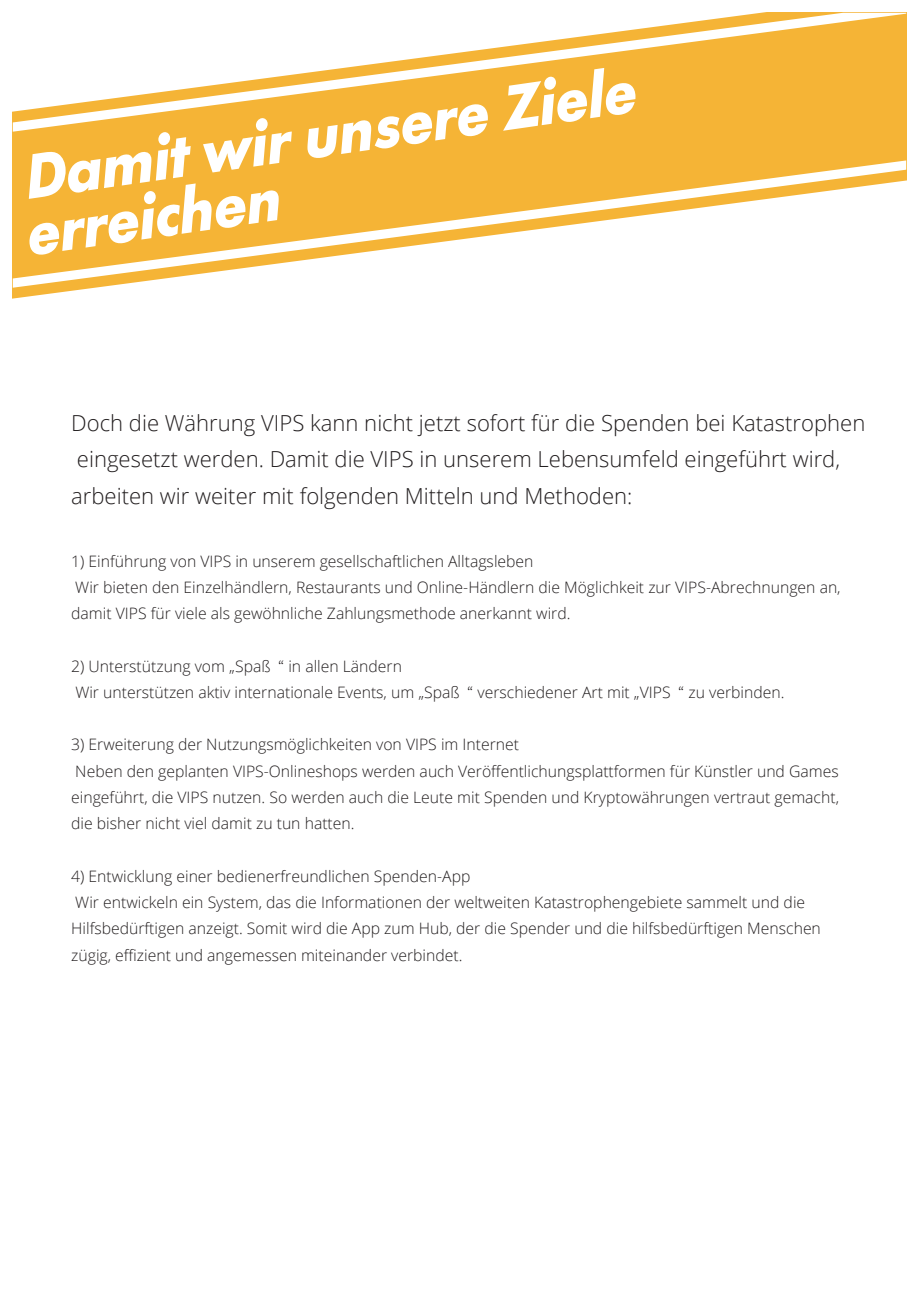
<style>
.page{position:relative;width:919px;height:1289px;background:#fff}
.page>*{position:absolute;margin:0;border:0;box-sizing:border-box;transform-origin:0 0}
.t1{font:italic 700 65.55px/56.8px "Futura";color:#fff;scale:.93 1}
.t2{font:300 22.05px/36.8px "Open Sans";color:#231f20}
.t3{font:300 15.75px/26.2px "Open Sans";color:#231f20}
.s1{font-family:"Noto Sans CJ Kjp";font-size:15px}
</style>
<div class="page">
<svg style="left:13px;top:13px;width:893px;height:275px;fill:#f5b436"></svg>
<h1 class="t1" style="left:12px;top:146px;width:672px;rotate:-8deg">Damit wir unsere Ziele erreichen</h1>
<h2 class="t2" style="left:71px;top:403px;width:795px">Doch die Währung VIPS kann nicht jetzt sofort für die Spenden bei Katastrophen eingesetzt werden. Damit die VIPS in unserem Lebensumfeld eingeführt wird, arbeiten wir weiter mit folgenden Mitteln und Methoden:</h2>
<p class="t3" style="left:71px;top:547px;width:771px">1) Einführung von VIPS in unserem gesellschaftlichen Alltagsleben<br>Wir bieten den Einzelhändlern, Restaurants und Online-Händlern die Möglichkeit zur VIPS-Abrechnungen an, damit VIPS für viele als gewöhnliche Zahlungsmethode anerkannt wird.</p>
<p class="t3" style="left:71px;top:652px;width:714px">2) Unterstützung vom „Spaß <span class="s1">“</span> in allen Ländern<br>Wir unterstützen aktiv internationale Events, um „Spaß <span class="s1">“</span> verschiedener Art mit „VIPS <span class="s1">“</span> zu verbinden.</p>
<p class="t3" style="left:71px;top:731px;width:769px">3) Erweiterung der Nutzungsmöglichkeiten von VIPS im Internet<br>Neben den geplanten VIPS-Onlineshops werden auch Veröffentlichungsplattformen für Künstler und Games eingeführt, die VIPS nutzen. So werden auch die Leute mit Spenden und Kryptowährungen vertraut gemacht, die bisher nicht viel damit zu tun hatten.</p>
<p class="t3" style="left:71px;top:862px;width:751px">4) Entwicklung einer bedienerfreundlichen Spenden-App<br>Wir entwickeln ein System, das die Informationen der weltweiten Katastrophengebiete sammelt und die Hilfsbedürftigen anzeigt. Somit wird die App zum Hub, der die Spender und die hilfsbedürftigen Menschen zügig, effizient und angemessen miteinander verbindet.</p>
</div>
